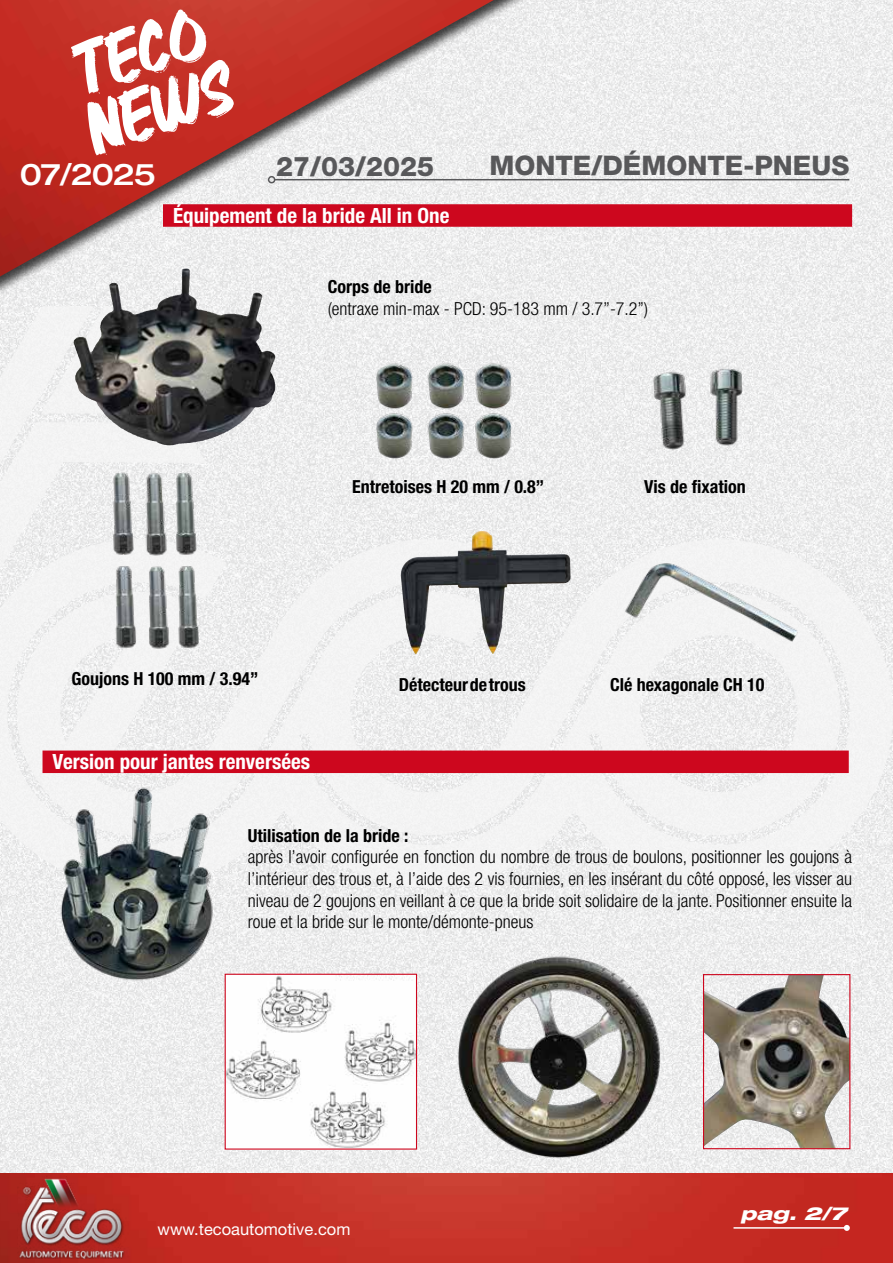
<style>
.page{position:relative;width:893px;height:1263px;background:#fff}
.page>*{position:absolute;margin:0;border:0;box-sizing:border-box;transform-origin:0 0}
.t1{font:500 expanded 30px "Helvetica Neue LT Std";letter-spacing:-.04em;color:#fff}
.t2{font:800 27px "Helvetica Neue LT Std";color:#58585a}
.t3{font:700 condensed 21px "Helvetica Neue LT Std";color:#fff}
.t4{font:300 condensed 18px/21.6px "Helvetica Neue LT Std";color:#000;text-align:justify}
.t5{font:700 condensed 18px "Helvetica Neue LT Std";color:#000}
.t6{font:italic 800 expanded 18px "Helvetica Neue LT Std";color:#fff;scale:1.09 1}
.t7{font:16.5px "Helvetica Neue LT Std";color:#fff}
</style>
<div class="page">
<img style="left:0;top:888px;width:893px;height:285px">
<svg style="left:0;top:415px;width:893px;height:473px;fill:#f1f2f2"></svg>
<img style="left:0;top:1173px;width:893px;height:90px">
<img style="left:18px;top:1176px;width:155px;height:83px">
<hr style="left:733px;top:1227px;width:114px;height:2px;background:#fff">
<svg style="left:844px;top:1225px;width:6px;height:6px"></svg>
<div style="left:0;top:0;width:893px;height:415px;background:#000;opacity:.75"></div>
<img style="left:0;top:0;width:893px;height:401px">
<hr style="left:275px;top:179px;width:574px;height:1px;background:#58585a">
<div style="left:268px;top:176px;width:7px;height:7px;border:2px solid #58585a;border-radius:50%"></div>
<svg style="left:70px;top:9px;width:164px;height:146px"></svg>
<img style="left:98px;top:470px;width:113px;height:182px">
<img style="left:362px;top:353px;width:161px;height:120px">
<img style="left:109px;top:268px;width:76px;height:46px">
<img style="left:401px;top:531px;width:78px;height:123px">
<img style="left:629px;top:353px;width:138px;height:111px">
<img style="left:609px;top:548px;width:211px;height:94px">
<img style="left:52px;top:782px;width:177px;height:204px">
<img style="left:227px;top:976px;width:188px;height:171px">
<div style="left:225px;top:974px;width:192px;height:175px;border:1px solid #cd071e"></div>
<img style="left:705px;top:976px;width:143px;height:171px">
<div style="left:703px;top:974px;width:147px;height:175px;border:1px solid #cd071e"></div>
<img style="left:446px;top:948px;width:228px;height:218px">
<div style="left:163px;top:204px;width:689px;height:23px;background:#cd071e"></div>
<div style="left:43px;top:750px;width:806px;height:23px;background:#cd071e"></div>
<h1 class="t1" style="left:20px;top:155px;width:137px">07/2025</h1>
<h2 class="t2" style="left:276px;top:150px;width:160px">27/03/2025</h2>
<p class="t3" style="left:173px;top:202px;width:278px">Équipement de la bride All in One</p>
<h2 class="t2" style="left:489px;top:149px;width:361px">MONTE/DÉMONTE-PNEUS</h2>
<p class="t5" style="left:328px;top:276px;width:105px">Corps de bride</p>
<p class="t4" style="left:328px;top:298px;width:322px">(entraxe min-max - PCD: 95-183 mm / 3.7’’-7.2’’)</p>
<p class="t5" style="left:352px;top:476px;width:193px">Entretoises H 20 mm / 0.8’’</p>
<p class="t5" style="left:644px;top:476px;width:103px">Vis de fixation</p>
<p class="t5" style="left:71px;top:668px;width:188px">Goujons H 100 mm / 3.94”</p>
<p class="t3" style="left:53px;top:749px;width:259px">Version pour jantes renversées</p>
<p class="t5" style="left:399px;top:673px;width:128px">Détecteur de trous</p>
<p class="t5" style="left:610px;top:673px;width:156px">Clé hexagonale CH 10</p>
<p class="t5" style="left:248px;top:824px;width:162px">Utilisation de la bride :</p>
<p class="t4" style="left:248px;top:846px;width:606px">après l’avoir configurée en fonction du nombre de trous de boulons, positionner les goujons à l’intérieur des trous et, à l’aide des 2 vis fournies, en les insérant du côté opposé, les visser au niveau de 2 goujons en veillant à ce que la bride soit solidaire de la jante. Positionner ensuite la roue et la bride sur le monte/démonte-pneus</p>
<p class="t7" style="left:158px;top:1219px;width:194px">www.tecoautomotive.com</p>
<p class="t6" style="left:741px;top:1202px;width:99px">pag. 2/7</p>
</div>
